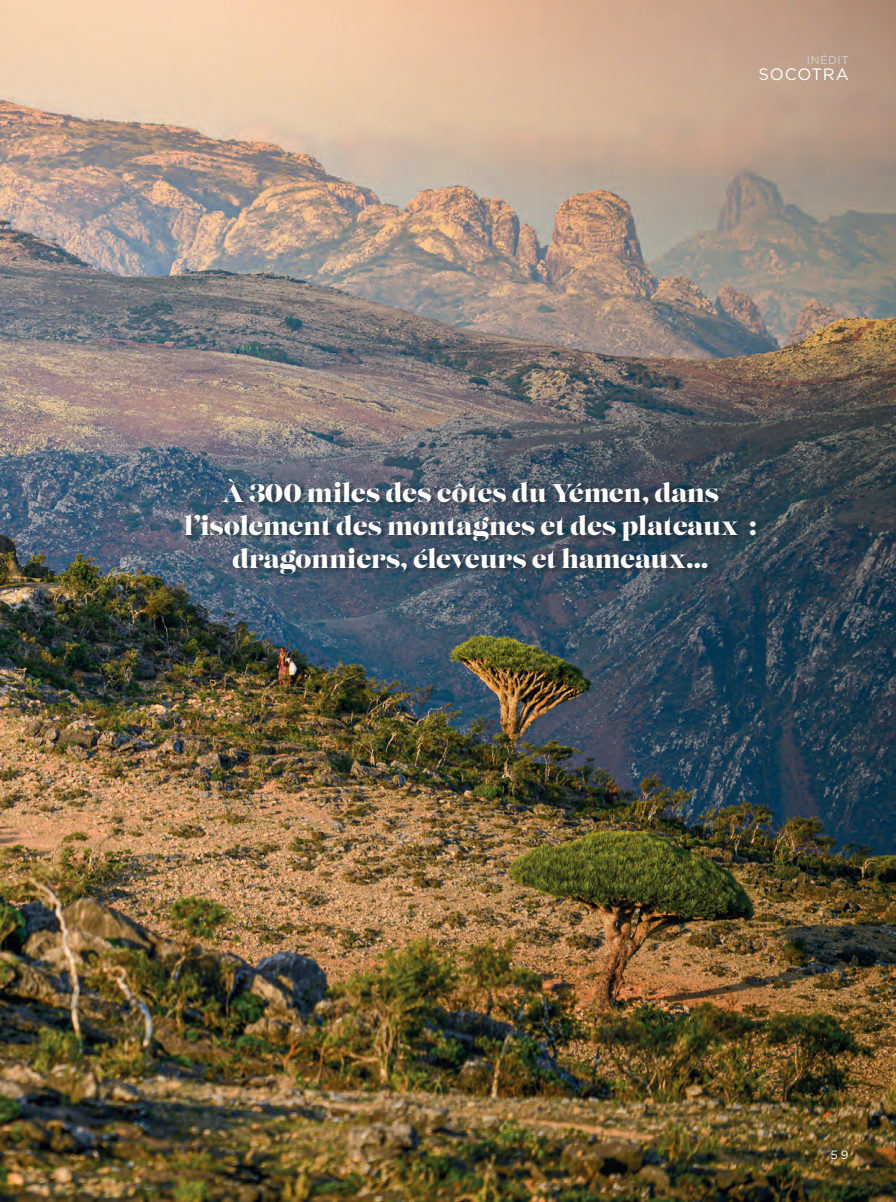
<style>
.page{position:relative;width:896px;height:1202px;background:#fff}
.page>*{position:absolute;margin:0;border:0;box-sizing:border-box;transform-origin:0 0}
.t1{font:25.5px/33px "Lust";color:#fff;text-align:center}
.t2{font:16.5px "Gotham";letter-spacing:.05em;color:#fff}
.t3{font:12px "Gotham";color:#fff}
.t4{font:11.25px "Gotham";letter-spacing:.05em;color:#d1d2d4}
</style>
<div class="page">
<img style="left:0;top:0;width:896px;height:1202px">
<div style="left:183px;top:477px;width:580px;height:104px;background:#231f20;opacity:.6"></div>
<p class="t4" style="left:807px;top:52px;width:43px">INÉDIT</p>
<p class="t2" style="left:758px;top:64px;width:92px">SOCOTRA</p>
<p class="t1" style="left:184px;top:477px;width:574px">À 300 miles des côtes du Yémen, dans l’isolement des montagnes et des plateaux : dragonniers, éleveurs et hameaux…</p>
<p class="t3" style="left:831px;top:1147px;width:20px">59</p>
</div>
